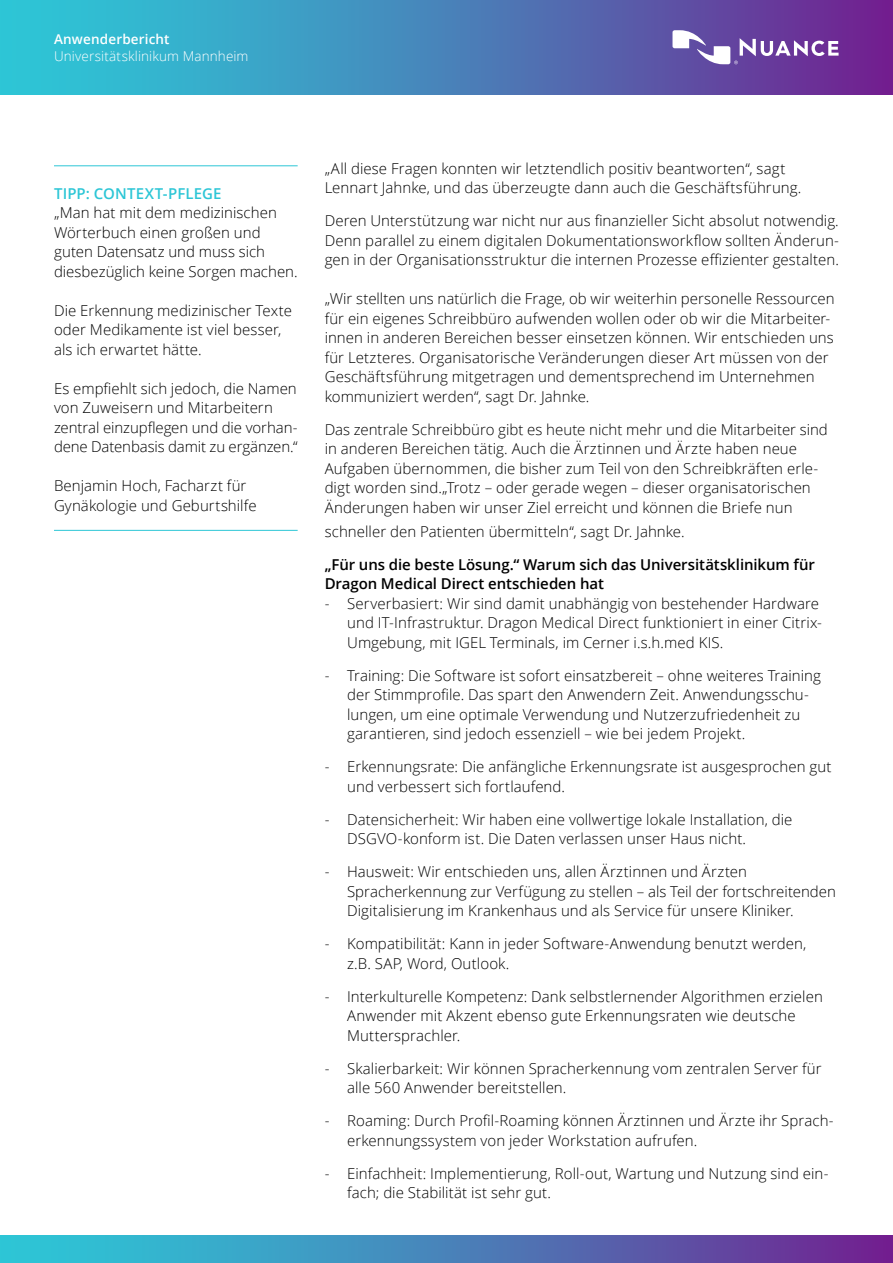
<style>
.page{position:relative;width:893px;height:1263px;background:#fff}
.page>*{position:absolute;margin:0;border:0;box-sizing:border-box;transform-origin:0 0}
.t1{font:300 15px/19.5px "Open Sans";letter-spacing:.005em;color:#000}
.t2{font:600 15px/19.5px "Open Sans";letter-spacing:-.005em;color:#000}
.t3{font:600 15px "Open Sans";letter-spacing:.005em;color:#2dc6d6}
.t4{font:300 13.5px "Open Sans";letter-spacing:.01em;color:#fff}
.t5{font:600 13.5px "Open Sans";letter-spacing:.015em;color:#fff}
</style>
<div class="page">
<div style="left:0;top:1236px;width:893px;height:27px;background:linear-gradient(to right,#27d4dc,#6f2692)"></div>
<div style="left:0;top:0;width:893px;height:94px;background:linear-gradient(to right,#27d4dc,#6f2692)"></div>
<svg style="left:672px;top:30px;width:167px;height:34px"></svg>
<hr style="left:54px;top:165px;width:244px;height:1px;background:#2dc6d6">
<hr style="left:54px;top:530px;width:244px;height:1px;background:#2dc6d6">
<p class="t5" style="left:54px;top:30px;width:117px">Anwenderbericht</p>
<p class="t4" style="left:54px;top:47px;width:196px">Universitätsklinikum Mannheim</p>
<p class="t3" style="left:54px;top:183px;width:169px">TIPP: CONTEXT-PFLEGE</p>
<p class="t1" style="left:54px;top:202px;width:245px">„Man hat mit dem medizinischen<br>Wörterbuch einen großen und guten Datensatz und muss sich diesbezüglich keine Sorgen machen.</p>
<p class="t1" style="left:54px;top:300px;width:240px">Die Erkennung medizinischer Texte oder Medikamente ist viel besser, als ich erwartet hätte.</p>
<p class="t1" style="left:54px;top:378px;width:245px">Es empfiehlt sich jedoch, die Namen von Zuweisern und Mitarbeitern zentral einzupflegen und die vorhan&shy;dene Datenbasis damit zu ergänzen.“</p>
<p class="t1" style="left:54px;top:475px;width:204px">Benjamin Hoch, Facharzt für<br>Gynäkologie und Geburtshilfe</p>
<p class="t1" style="left:325px;top:158px;width:478px">„All diese Fragen konnten wir letztendlich positiv beantworten“, sagt<br>Lennart Jahnke, und das überzeugte dann auch die Geschäftsführung.</p>
<p class="t1" style="left:325px;top:210px;width:516px;text-align:justify">Deren Unterstützung war nicht nur aus finanzieller Sicht absolut notwendig.<br>Denn parallel zu einem digitalen Dokumentationsworkflow sollten Änderun&shy;gen in der Organisationsstruktur die internen Prozesse effizienter gestalten.</p>
<p class="t1" style="left:325px;top:288px;width:511px">„Wir stellten uns natürlich die Frage, ob wir weiterhin personelle Ressourcen für ein eigenes Schreibbüro aufwenden wollen oder ob wir die Mitarbeiter&shy;innen in anderen Bereichen besser einsetzen können. Wir entschieden uns für Letzteres. Organisatorische Veränderungen dieser Art müssen von der Geschäftsführung mitgetragen und dementsprechend im Unternehmen kommuniziert werden“, sagt Dr. Jahnke.</p>
<p class="t1" style="left:325px;top:419px;width:505px">Das zentrale Schreibbüro gibt es heute nicht mehr und die Mitarbeiter sind in anderen Bereichen tätig. Auch die Ärztinnen und Ärzte haben neue Aufgaben übernommen, die bisher zum Teil von den Schreibkräften erle&shy;digt worden sind.„Trotz – oder gerade wegen – dieser organisatorischen Änderungen haben wir unser Ziel erreicht und können die Briefe nun</p>
<p class="t1" style="left:325px;top:521px;width:361px">schneller den Patienten übermitteln“, sagt Dr. Jahnke.</p>
<p class="t2" style="left:325px;top:554px;width:492px">„Für uns die beste Lösung.“ Warum sich das Universitätsklinikum für<br>Dragon Medical Direct entschieden hat</p>
<p class="t1" style="left:347px;top:593px;width:476px;text-indent:-22px">- Serverbasiert: Wir sind damit unabhängig von bestehender Hardware und IT-Infrastruktur. Dragon Medical Direct funktioniert in einer Citrix-<br>Umgebung, mit IGEL Terminals, im Cerner i.s.h.med KIS.</p>
<p class="t1" style="left:347px;top:665px;width:475px;text-indent:-22px">- Training: Die Software ist sofort einsatzbereit – ohne weiteres Training der Stimmprofile. Das spart den Anwendern Zeit. Anwendungsschu&shy;lungen, um eine optimale Verwendung und Nutzerzufriedenheit zu garantieren, sind jedoch essenziell – wie bei jedem Projekt.</p>
<p class="t1" style="left:347px;top:756px;width:486px;text-indent:-22px">- Erkennungsrate: Die anfängliche Erkennungsrate ist ausgesprochen gut und verbessert sich fortlaufend.</p>
<p class="t1" style="left:347px;top:809px;width:447px;text-indent:-22px">- Datensicherheit: Wir haben eine vollwertige lokale Installation, die<br>DSGVO-konform ist. Die Daten verlassen unser Haus nicht.</p>
<p class="t1" style="left:347px;top:861px;width:490px;text-indent:-22px">- Hausweit: Wir entschieden uns, allen Ärztinnen und Ärzten<br>Spracherkennung zur Verfügung zu stellen – als Teil der fortschreitenden<br>Digitalisierung im Krankenhaus und als Service für unsere Kliniker.</p>
<p class="t1" style="left:347px;top:933px;width:461px;text-indent:-22px">- Kompatibilität: Kann in jeder Software-Anwendung benutzt werden, z.B. SAP, Word, Outlook.</p>
<p class="t1" style="left:347px;top:986px;width:477px;text-indent:-22px">- Interkulturelle Kompetenz: Dank selbstlernender Algorithmen erzielen<br>Anwender mit Akzent ebenso gute Erkennungsraten wie deutsche<br>Muttersprachler.</p>
<p class="t1" style="left:347px;top:1058px;width:476px;text-indent:-22px">- Skalierbarkeit: Wir können Spracherkennung vom zentralen Server für alle 560 Anwender bereitstellen.</p>
<p class="t1" style="left:347px;top:1110px;width:488px;text-indent:-22px">- Roaming: Durch Profil-Roaming können Ärztinnen und Ärzte ihr Sprach&shy;erkennungssystem von jeder Workstation aufrufen.</p>
<p class="t1" style="left:347px;top:1163px;width:483px;text-indent:-22px">- Einfachheit: Implementierung, Roll-out, Wartung und Nutzung sind ein&shy;fach; die Stabilität ist sehr gut.</p>
</div>
